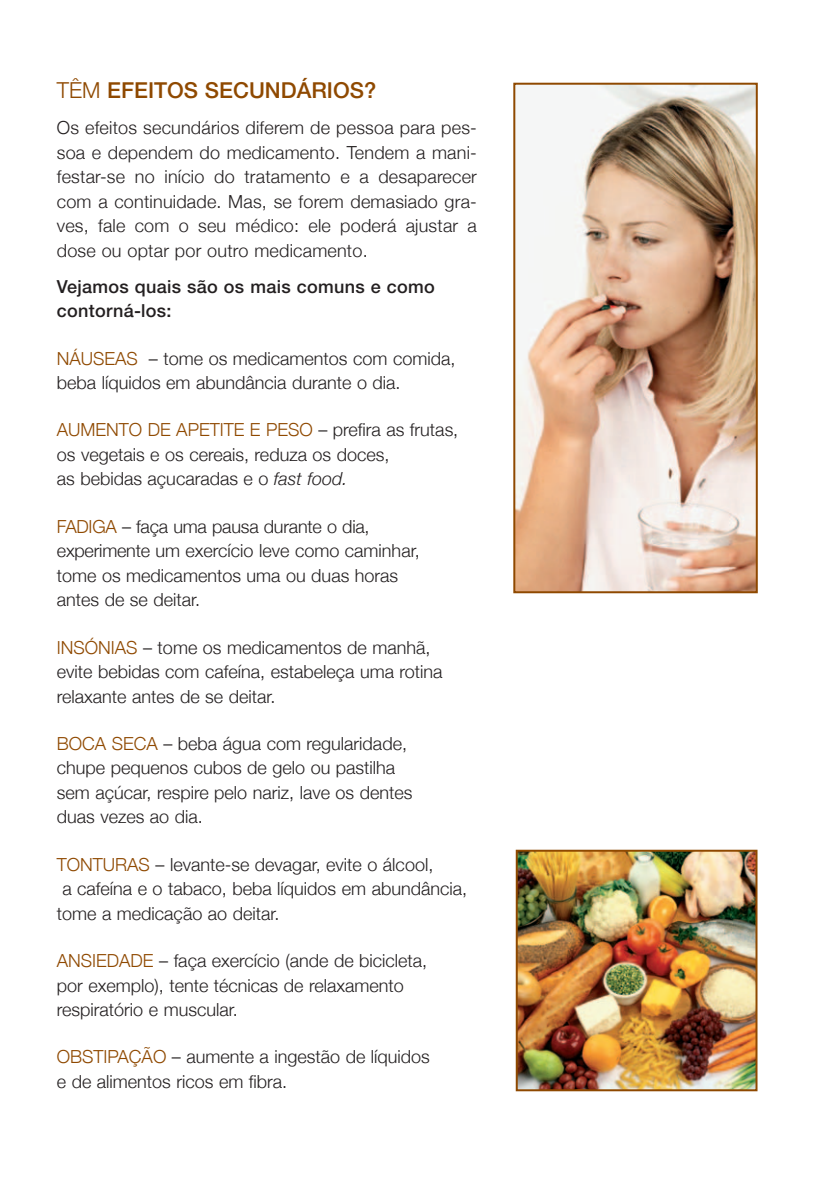
<style>
.page{position:relative;width:840px;height:1191px;background:#fff}
.page>*{position:absolute;margin:0;border:0;box-sizing:border-box;transform-origin:0 0}
.t1{font:500 22px "Helvetica Neue";color:#8f4900}
.t2{font:300 18px/24.6px "Helvetica Neue";color:#231f20}
.t3{font:500 18px/24.6px "Helvetica Neue";letter-spacing:.015em;color:#231f20}
.s1{font-weight:300}
.s2{color:#8f4900}
.s3{font-style:italic}
</style>
<div class="page">
<img style="left:518px;top:852px;width:236px;height:236px">
<div style="left:515px;top:849px;width:242px;height:242px;border:2px solid #8f4900"></div>
<img style="left:516px;top:86px;width:238px;height:504px">
<div style="left:513px;top:83px;width:244px;height:510px;border:2px solid #8f4900"></div>
<p class="t1" style="left:57px;top:83px;width:321px"><span class="s1">TÊM</span> EFEITOS SECUNDÁRIOS?</p>
<p class="t2" style="left:57px;top:115px;width:421px;text-align:justify">Os efeitos secundários diferem de pessoa para pes&shy;soa e dependem do medicamento. Tendem a mani&shy;festar-se no início do tratamento e a desaparecer com a continuidade. Mas, se forem demasiado gra&shy;ves, fale com o seu médico: ele poderá ajustar a dose ou optar por outro medicamento.</p>
<p class="t3" style="left:57px;top:276px;width:379px">Vejamos quais são os mais comuns e como contorná-los:</p>
<p class="t2" style="left:57px;top:345px;width:400px"><span class="s2">NÁUSEAS</span> – tome os medicamentos com comida, beba líquidos em abundância durante o dia.</p>
<p class="t2" style="left:57px;top:417px;width:403px"><span class="s2">AUMENTO DE APETITE E PESO</span> – prefira as frutas, os vegetais e os cereais, reduza os doces,<br>as bebidas açucaradas e o <span class="s3">fast food.</span></p>
<p class="t2" style="left:57px;top:513px;width:364px"><span class="s2">FADIGA</span> – faça uma pausa durante o dia, experimente um exercício leve como caminhar, tome os medicamentos uma ou duas horas antes de se deitar.</p>
<p class="t2" style="left:57px;top:634px;width:387px"><span class="s2">INSÓNIAS</span> – tome os medicamentos de manhã, evite bebidas com cafeína, estabeleça uma rotina relaxante antes de se deitar.</p>
<p class="t2" style="left:57px;top:730px;width:357px"><span class="s2">BOCA SECA</span> – beba água com regularidade, chupe pequenos cubos de gelo ou pastilha sem açúcar, respire pelo nariz, lave os dentes duas vezes ao dia.</p>
<p class="t2" style="left:57px;top:851px;width:378px"><span class="s2">TONTURAS</span> – levante-se devagar, evite o álcool,</p>
<p class="t2" style="left:62px;top:876px;width:406px">a cafeína e o tabaco, beba líquidos em abundância,</p>
<p class="t2" style="left:57px;top:900px;width:224px">tome a medicação ao deitar.</p>
<p class="t2" style="left:57px;top:948px;width:372px"><span class="s2">ANSIEDADE</span> – faça exercício (ande de bicicleta, por exemplo), tente técnicas de relaxamento respiratório e muscular.</p>
<p class="t2" style="left:57px;top:1044px;width:374px"><span class="s2">OBSTIPAÇÃO</span> – aumente a ingestão de líquidos e de alimentos ricos em fibra.</p>
</div>
